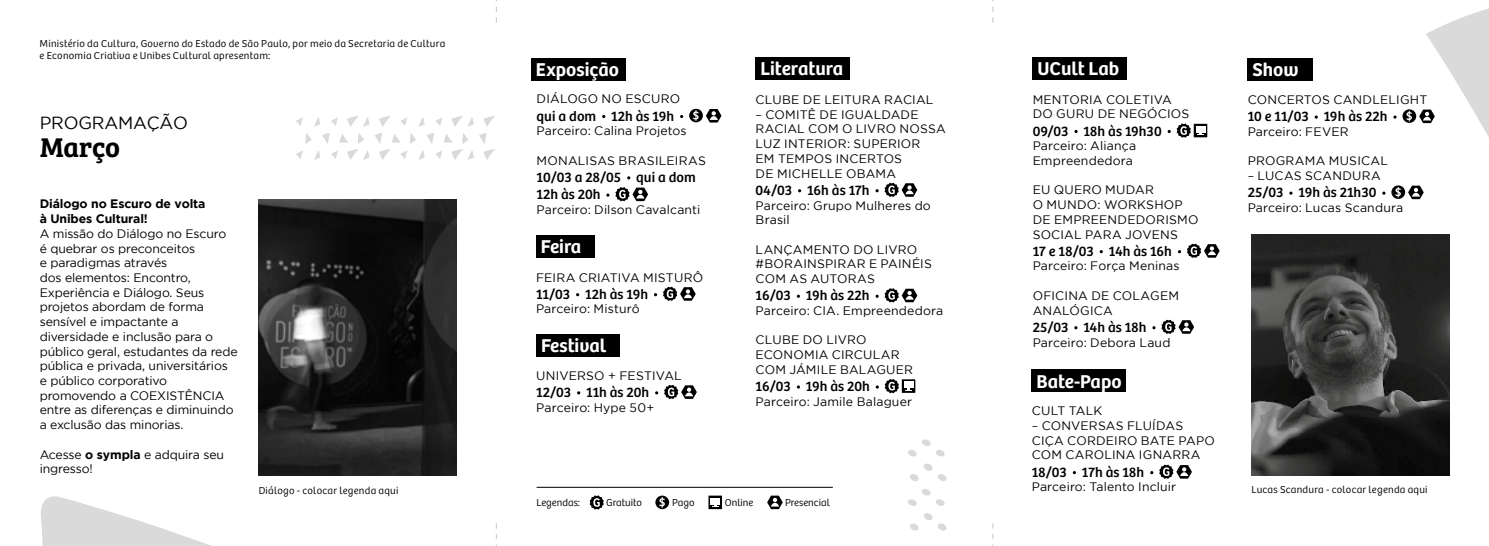
<style>
.page{position:relative;width:1489px;height:546px;background:#fff}
.page>*{position:absolute;margin:0;border:0;box-sizing:border-box;transform-origin:0 0}
.t1{font:28px "Bree Serif Sb";letter-spacing:-.01em;color:#000}
.t2{font:600 19.25px "Bree";color:#fff}
.t3{font:17.5px "Gotham";letter-spacing:-.01em;color:#000}
.t4{font:14.35px/17.2px "Bree";color:#000}
.t5{font:12.25px/14.7px "Gotham";letter-spacing:.01em;color:#000}
.t6{font:12.25px/14.7px "Gotham";letter-spacing:-.01em;color:#000}
.t7{font:700 12.25px/14.7px "Gotham";letter-spacing:-.01em;color:#000}
.t8{font:300 10.5px/12.6px "Bree";letter-spacing:.02em;color:#000}
.t9{font:300 10.5px "Bree";color:#000}
.s1{font-weight:700}
</style>
<div class="page">
<img style="left:259px;top:200px;width:197px;height:275px">
<svg style="left:589px;top:495px;width:14px;height:14px"></svg>
<div style="left:708px;top:495px;width:14px;height:14px;background:#000"></div>
<div style="left:710px;top:498px;width:10px;height:6px;background:#fff"></div>
<svg style="left:712px;top:504px;width:6px;height:3px"></svg>
<svg style="left:767px;top:495px;width:15px;height:14px"></svg>
<div style="left:935px;top:449px;width:9px;height:7px;background:#dadada;border-radius:50%"></div>
<svg style="left:937px;top:473px;width:9px;height:8px"></svg>
<div style="left:935px;top:499px;width:9px;height:7px;background:#dadada;border-radius:50%"></div>
<div style="left:937px;top:523px;width:9px;height:8px;background:#dadada;border-radius:50%"></div>
<div style="left:921px;top:439px;width:9px;height:7px;background:#dadada;border-radius:50%"></div>
<div style="left:923px;top:463px;width:9px;height:8px;background:#dadada;border-radius:50%"></div>
<div style="left:921px;top:488px;width:9px;height:7px;background:#dadada;border-radius:50%"></div>
<div style="left:923px;top:512px;width:9px;height:8px;background:#dadada;border-radius:50%"></div>
<div style="left:907px;top:449px;width:9px;height:7px;background:#dadada;border-radius:50%"></div>
<svg style="left:909px;top:473px;width:9px;height:8px"></svg>
<div style="left:907px;top:499px;width:9px;height:7px;background:#dadada;border-radius:50%"></div>
<div style="left:909px;top:523px;width:9px;height:8px;background:#dadada;border-radius:50%"></div>
<div style="left:531px;top:58px;width:94px;height:22px;background:#000"></div>
<svg style="left:884px;top:183px;width:33px;height:14px"></svg>
<svg style="left:796px;top:294px;width:4px;height:4px"></svg>
<svg style="left:884px;top:288px;width:33px;height:14px"></svg>
<svg style="left:884px;top:379px;width:14px;height:14px"></svg>
<svg style="left:901px;top:379px;width:14px;height:14px"></svg>
<div style="left:903px;top:382px;width:10px;height:6px;background:#fff"></div>
<svg style="left:905px;top:388px;width:6px;height:3px"></svg>
<svg style="left:296px;top:117px;width:7px;height:9px"></svg>
<svg style="left:379px;top:116px;width:11px;height:11px"></svg>
<svg style="left:331px;top:117px;width:7px;height:9px"></svg>
<svg style="left:347px;top:116px;width:22px;height:11px"></svg>
<svg style="left:314px;top:117px;width:6px;height:10px"></svg>
<svg style="left:400px;top:118px;width:7px;height:8px"></svg>
<svg style="left:484px;top:116px;width:11px;height:11px"></svg>
<svg style="left:436px;top:118px;width:6px;height:8px"></svg>
<svg style="left:452px;top:116px;width:22px;height:11px"></svg>
<svg style="left:418px;top:117px;width:7px;height:10px"></svg>
<svg style="left:296px;top:133px;width:199px;height:27px"></svg>
<img style="left:1251px;top:234px;width:198px;height:241px">
<svg style="left:663px;top:287px;width:32px;height:14px"></svg>
<svg style="left:664px;top:385px;width:32px;height:14px"></svg>
<hr style="left:536px;top:487px;width:296px;height:1px;background:#000">
<div style="left:755px;top:58px;width:94px;height:22px;background:#000"></div>
<div style="left:1032px;top:58px;width:94px;height:22px;background:#000"></div>
<div style="left:1031px;top:370px;width:94px;height:22px;background:#000"></div>
<div style="left:536px;top:235px;width:58px;height:23px;background:#000"></div>
<div style="left:536px;top:334px;width:83px;height:22px;background:#000"></div>
<svg style="left:40px;top:496px;width:171px;height:50px"></svg>
<svg style="left:496px;top:0;width:1px;height:23px"></svg>
<svg style="left:496px;top:523px;width:1px;height:23px"></svg>
<svg style="left:992px;top:0;width:1px;height:23px"></svg>
<svg style="left:992px;top:523px;width:1px;height:23px"></svg>
<svg style="left:655px;top:495px;width:14px;height:14px"></svg>
<svg style="left:659px;top:497px;width:6px;height:10px"></svg>
<svg style="left:1159px;top:464px;width:32px;height:14px"></svg>
<svg style="left:1176px;top:123px;width:14px;height:15px"></svg>
<svg style="left:1193px;top:124px;width:14px;height:13px"></svg>
<div style="left:1195px;top:126px;width:10px;height:6px;background:#fff"></div>
<svg style="left:1197px;top:132px;width:6px;height:3px"></svg>
<svg style="left:1187px;top:244px;width:32px;height:14px"></svg>
<svg style="left:1161px;top:320px;width:33px;height:14px"></svg>
<div style="left:1247px;top:58px;width:65px;height:22px;background:#000"></div>
<svg style="left:1402px;top:109px;width:13px;height:14px"></svg>
<svg style="left:1406px;top:111px;width:5px;height:10px"></svg>
<svg style="left:1419px;top:9px;width:69px;height:127px"></svg>
<svg style="left:1391px;top:185px;width:13px;height:14px"></svg>
<svg style="left:1395px;top:187px;width:5px;height:10px"></svg>
<svg style="left:1408px;top:186px;width:15px;height:13px"></svg>
<div style="left:689px;top:109px;width:14px;height:13px;background:#000;border-radius:50%"></div>
<svg style="left:693px;top:110px;width:5px;height:11px"></svg>
<svg style="left:706px;top:109px;width:15px;height:13px"></svg>
<svg style="left:615px;top:187px;width:33px;height:14px"></svg>
<p class="t8" style="left:40px;top:36px;width:407px">Ministério da Cultura, Governo do Estado de São Paulo, por meio da Secretaria de Cultura e Economia Criativa e Unibes Cultural apresentam:</p>
<h2 class="t2" style="left:760px;top:54px;width:84px">Literatura</h2>
<h2 class="t2" style="left:1037px;top:54px;width:83px">UCult Lab</h2>
<h2 class="t2" style="left:536px;top:55px;width:85px">Exposição</h2>
<h2 class="t2" style="left:1252px;top:54px;width:48px">Show</h2>
<p class="t5" style="left:1247px;top:92px;width:181px">CONCERTOS CANDLELIGHT</p>
<p class="t4" style="left:1247px;top:107px;width:141px">10 e 11/03 19h às 22h</p>
<p class="t5" style="left:1247px;top:124px;width:102px">Parceiro: FEVER</p>
<p class="t5" style="left:1247px;top:153px;width:142px">PROGRAMA MUSICAL</p>
<p class="t5" style="left:1247px;top:168px;width:135px">– LUCAS SCANDURA</p>
<p class="t4" style="left:1247px;top:183px;width:130px">25/03 19h às 21h30</p>
<p class="t5" style="left:1247px;top:200px;width:157px">Parceiro: Lucas Scandura</p>
<p class="t5" style="left:536px;top:91px;width:145px">DIÁLOGO NO ESCURO</p>
<p class="t4" style="left:536px;top:106px;width:139px">qui a dom 12h às 19h</p>
<p class="t5" style="left:536px;top:123px;width:151px">Parceiro: Calina Projetos</p>
<p class="t5" style="left:536px;top:153px;width:171px">MONALISAS BRASILEIRAS</p>
<p class="t4" style="left:536px;top:167px;width:161px">10/03 a 28/05 qui a dom<br>12h às 20h</p>
<p class="t5" style="left:536px;top:202px;width:165px">Parceiro: Dilson Cavalcanti</p>
<p class="t5" style="left:1032px;top:92px;width:158px">MENTORIA COLETIVA<br>DO GURU DE NEGÓCIOS</p>
<p class="t4" style="left:1032px;top:121px;width:130px">09/03 18h às 19h30</p>
<p class="t5" style="left:1032px;top:138px;width:105px">Parceiro: Aliança<br>Empreendedora</p>
<p class="t5" style="left:1032px;top:182px;width:167px">EU QUERO MUDAR<br>O MUNDO: WORKSHOP<br>DE EMPREENDEDORISMO<br>SOCIAL PARA JOVENS</p>
<p class="t4" style="left:1032px;top:241px;width:141px">17 e 18/03 14h às 16h</p>
<p class="t5" style="left:1032px;top:258px;width:148px">Parceiro: Força Meninas</p>
<p class="t5" style="left:1032px;top:288px;width:148px">OFICINA DE COLAGEM<br>ANALÓGICA</p>
<p class="t4" style="left:1032px;top:317px;width:115px">25/03 14h às 18h</p>
<p class="t5" style="left:1032px;top:334px;width:139px">Parceiro: Debora Laud</p>
<p class="t5" style="left:755px;top:92px;width:179px">CLUBE DE LEITURA RACIAL</p>
<p class="t5" style="left:755px;top:107px;width:191px">– COMITÊ DE IGUALDADE<br>RACIAL COM O LIVRO NOSSA<br>LUZ INTERIOR: SUPERIOR<br>EM TEMPOS INCERTOS<br>DE MICHELLE OBAMA</p>
<p class="t4" style="left:755px;top:180px;width:115px">04/03 16h às 17h</p>
<p class="t5" style="left:755px;top:198px;width:177px">Parceiro: Grupo Mulheres do<br>Brasil</p>
<p class="t5" style="left:755px;top:242px;width:178px">LANÇAMENTO DO LIVRO #BORAINSPIRAR E PAINÉIS<br>COM AS AUTORAS</p>
<p class="t4" style="left:755px;top:286px;width:115px">16/03 19h às 22h</p>
<p class="t5" style="left:755px;top:303px;width:189px">Parceiro: CIA. Empreendedora</p>
<p class="t5" style="left:755px;top:332px;width:159px">CLUBE DO LIVRO<br>ECONOMIA CIRCULAR<br>COM JÁMILE BALAGUER</p>
<p class="t4" style="left:755px;top:376px;width:116px">16/03 19h às 20h</p>
<p class="t5" style="left:755px;top:394px;width:158px">Parceiro: Jamile Balaguer</p>
<h3 class="t3" style="left:40px;top:113px;width:150px">PROGRAMAÇÃO</h3>
<h1 class="t1" style="left:40px;top:126px;width:82px">Março</h1>
<p class="t7" style="left:40px;top:196px;width:167px">Diálogo no Escuro de volta à Unibes Cultural!</p>
<p class="t6" style="left:40px;top:226px;width:199px">A missão do Diálogo no Escuro<br>é quebrar os preconceitos<br>e paradigmas através<br>dos elementos: Encontro,<br>Experiência e Diálogo. Seus projetos abordam de forma sensível e impactante a diversidade e inclusão para o público geral, estudantes da rede pública e privada, universitários e público corporativo promovendo a COEXISTÊNCIA entre as diferenças e diminuindo a exclusão das minorias.</p>
<p class="t6" style="left:40px;top:446px;width:186px">Acesse <span class="s1">o sympla</span> e adquira seu ingresso!</p>
<h2 class="t2" style="left:540px;top:232px;width:42px">Feira</h2>
<p class="t5" style="left:536px;top:270px;width:168px">FEIRA CRIATIVA MISTURÔ</p>
<p class="t4" style="left:536px;top:284px;width:113px">11/03 12h às 19h</p>
<p class="t5" style="left:536px;top:301px;width:105px">Parceiro: Misturô</p>
<h2 class="t2" style="left:541px;top:330px;width:67px">Festival</h2>
<p class="t5" style="left:536px;top:368px;width:147px">UNIVERSO + FESTIVAL</p>
<p class="t4" style="left:536px;top:382px;width:114px">12/03 11h às 20h</p>
<p class="t5" style="left:536px;top:400px;width:119px">Parceiro: Hype 50+</p>
<h2 class="t2" style="left:1036px;top:366px;width:87px">Bate-Papo</h2>
<p class="t5" style="left:1031px;top:403px;width:72px">CULT TALK</p>
<p class="t5" style="left:1031px;top:418px;width:185px">– CONVERSAS FLUÍDAS<br>CIÇA CORDEIRO BATE PAPO<br>COM CAROLINA IGNARRA</p>
<p class="t4" style="left:1031px;top:462px;width:114px">18/03 17h às 18h</p>
<p class="t5" style="left:1031px;top:479px;width:146px">Parceiro: Talento Incluir</p>
<p class="t8" style="left:259px;top:483px;width:141px">Diálogo - colocar legenda aqui</p>
<p class="t8" style="left:1251px;top:482px;width:178px">Lucas Scandura - colocar legenda aqui</p>
<p class="t9" style="left:536px;top:495px;width:45px">Legendas:</p>
<p class="t9" style="left:606px;top:495px;width:37px">Gratuito</p>
<p class="t8" style="left:724px;top:496px;width:30px">Online</p>
<p class="t9" style="left:785px;top:495px;width:46px">Presencial</p>
<p class="t8" style="left:672px;top:496px;width:24px">Pago</p>
</div>
